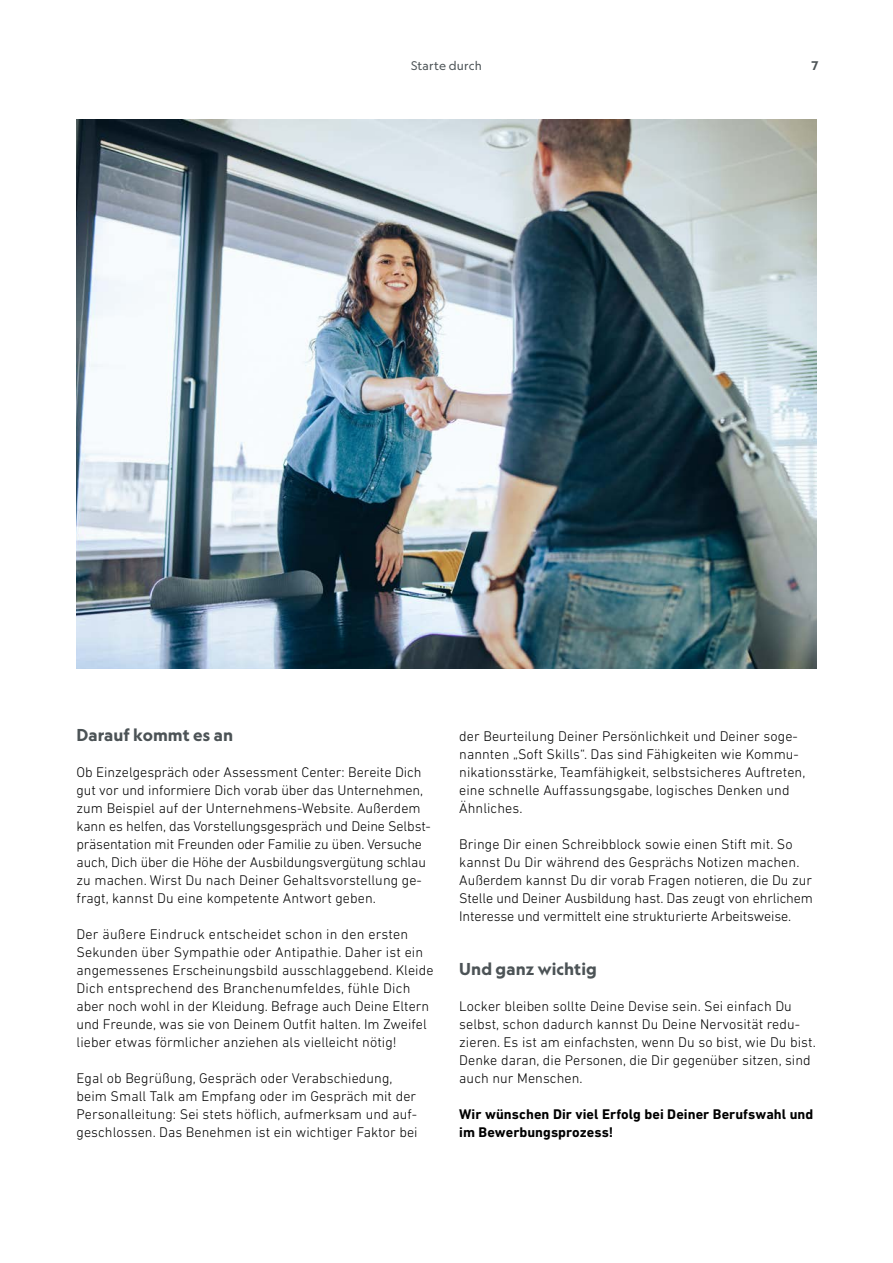
<style>
.page{position:relative;width:893px;height:1263px;background:#fff}
.page>*{position:absolute;margin:0;border:0;box-sizing:border-box;transform-origin:0 0}
.t1{font:700 16.5px "Geograph";letter-spacing:.005em;color:#4c5356}
.t2{font:300 14.25px/18px "DIN Next LT Pro";letter-spacing:.005em;color:#000}
.t3{font:700 14.25px/18px "DIN Next LT Pro";letter-spacing:.005em;color:#000}
.t4{font:12px "Geograph";letter-spacing:.01em;color:#4c5356}
.t5{font:700 12px "Geograph";color:#4c5356}
</style>
<div class="page">
<img style="left:77px;top:119px;width:739px;height:550px">
<p class="t4" style="left:411px;top:58px;width:72px">Starte durch</p>
<p class="t5" style="left:812px;top:58px;width:8px">7</p>
<p class="t1" style="left:77px;top:724px;width:158px">Darauf kommt es an</p>
<p class="t2" style="left:77px;top:763px;width:356px">Ob Einzelgespräch oder Assessment Center: Bereite Dich gut vor und informiere Dich vorab über das Unternehmen, zum Beispiel auf der Unternehmens-Website. Außerdem kann es helfen, das Vorstellungsgespräch und Deine Selbst&shy;präsentation mit Freunden oder Familie zu üben. Versuche auch, Dich über die Höhe der Ausbildungsvergütung schlau zu machen. Wirst Du nach Deiner Gehaltsvorstellung ge&shy;fragt, kannst Du eine kompetente Antwort geben.</p>
<p class="t2" style="left:77px;top:925px;width:358px">Der äußere Eindruck entscheidet schon in den ersten Sekunden über Sympathie oder Antipathie. Daher ist ein angemessenes Erscheinungsbild ausschlaggebend. Kleide Dich entsprechend des Branchenumfeldes, fühle Dich aber noch wohl in der Kleidung. Befrage auch Deine Eltern und Freunde, was sie von Deinem Outfit halten. Im Zweifel lieber etwas förmlicher anziehen als vielleicht nötig!</p>
<p class="t2" style="left:77px;top:1069px;width:343px">Egal ob Begrüßung, Gespräch oder Verabschiedung, beim Small Talk am Empfang oder im Gespräch mit der Personalleitung: Sei stets höflich, aufmerksam und auf&shy;geschlossen. Das Benehmen ist ein wichtiger Faktor bei</p>
<p class="t2" style="left:459px;top:727px;width:348px">der Beurteilung Deiner Persönlichkeit und Deiner soge&shy;nannten „Soft Skills“. Das sind Fähigkeiten wie Kommu&shy;nikationsstärke, Teamfähigkeit, selbstsicheres Auftreten, eine schnelle Auffassungsgabe, logisches Denken und Ähnliches.</p>
<p class="t2" style="left:459px;top:835px;width:355px">Bringe Dir einen Schreibblock sowie einen Stift mit. So kannst Du Dir während des Gesprächs Notizen machen.<br>Außerdem kannst Du dir vorab Fragen notieren, die Du zur Stelle und Deiner Ausbildung hast. Das zeugt von ehrlichem Interesse und vermittelt eine strukturierte Arbeitsweise.</p>
<p class="t1" style="left:459px;top:958px;width:139px">Und ganz wichtig</p>
<p class="t2" style="left:459px;top:997px;width:358px">Locker bleiben sollte Deine Devise sein. Sei einfach Du selbst, schon dadurch kannst Du Deine Nervosität redu&shy;zieren. Es ist am einfachsten, wenn Du so bist, wie Du bist.<br>Denke daran, die Personen, die Dir gegenüber sitzen, sind auch nur Menschen.</p>
<p class="t3" style="left:459px;top:1105px;width:356px">Wir wünschen Dir viel Erfolg bei Deiner Berufswahl und im Bewerbungsprozess!</p>
</div>
